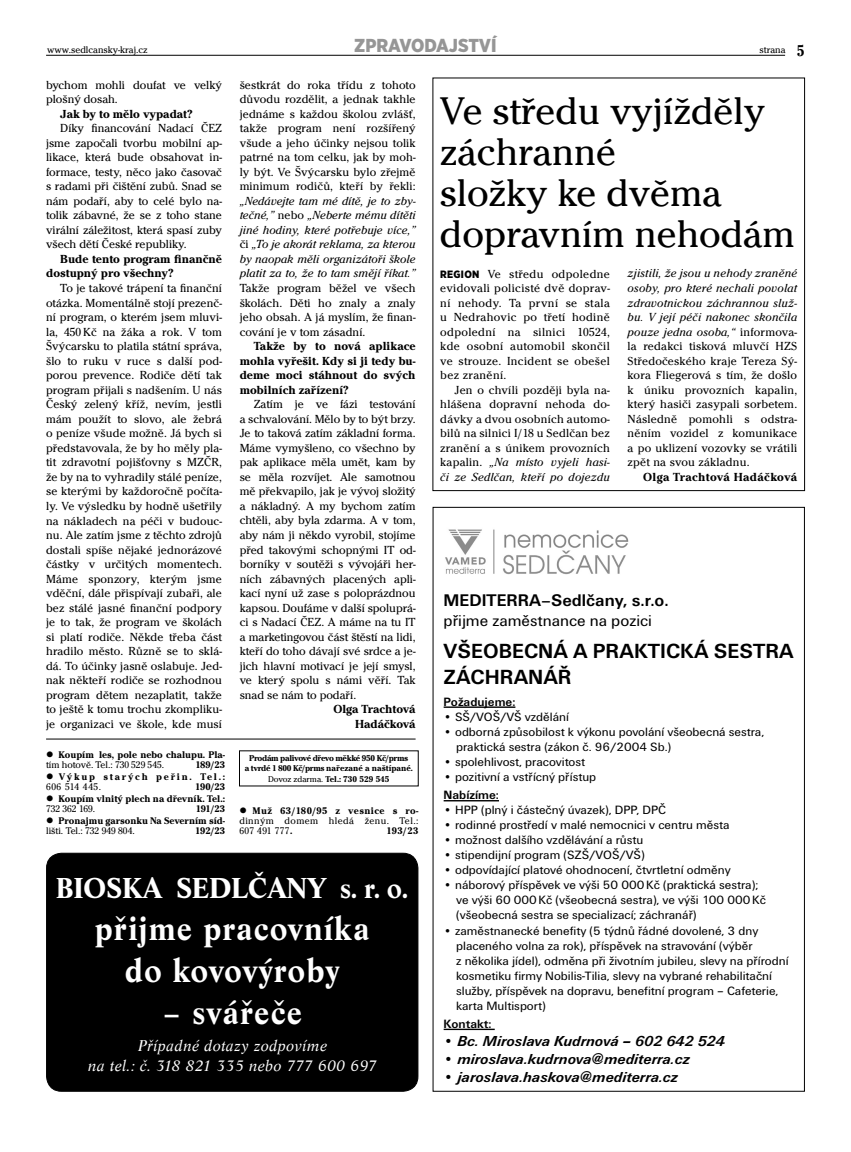
<style>
.page{position:relative;width:851px;height:1152px;background:#fff}
.page>*{position:absolute;margin:0;border:0;box-sizing:border-box;transform-origin:0 0}
.t1{font:40px/41.2px "Cheltenham Itc TOT";color:#000}
.t2{font:700 35px/42px "Life TEE";letter-spacing:.03em;color:#fff;text-align:center}
.t3{font:700 30px "Life TEE";letter-spacing:-.02em;color:#fff}
.t4{font:700 21.25px/25.5px "Unitus TEE";color:#000}
.t5{font:900 condensed 18.75px "Gotham CE";color:#969696}
.t6{font:700 17.5px "Unitus TEE";color:#000}
.t7{font:italic 16.25px/19.5px "Life TEE";letter-spacing:.03em;color:#fff;text-align:center}
.t8{font:16.25px "Unitus TEE";color:#000}
.t9{font:italic 700 15px "Unitus TEE";color:#000}
.t10{font:12.5px/15px "Unitus TEE";color:#000}
.t11{font:700 12.5px "Unitus TEE";color:#000}
.t12{font:12.12px/14.5px "Cheltenham Itc TOT";letter-spacing:.01em;color:#000;text-align:justify}
.t13{font:italic 12.12px/14.5px "Cheltenham Itc TOT";letter-spacing:.01em;color:#000;text-align:justify}
.t14{font:700 12.12px/14.5px "Cheltenham Itc TOT";color:#000}
.t15{font:700 12.12px "Cheltenham Itc TOT";letter-spacing:.03em;color:#000}
.t16{font:700 10px/10px "Cheltenham Itc TOT";color:#000}
.t17{font:10px/10px "Cheltenham Itc TOT";letter-spacing:.015em;color:#000;text-align:justify}
.t18{font:700 10px/10px "Cheltenham Itc TOT";letter-spacing:.175em;color:#000}
.t19{font:700 8.75px/10.2px "Cheltenham Itc TOT";letter-spacing:-.04em;color:#000;text-align:center}
.s1{font-weight:700;font-stretch:condensed;font-size:16.25px}
.s2{font-weight:400}
.s3{font-style:normal}
.s4{font-weight:700}
.s5{font-family:"Gotham CE";font-weight:900;font-stretch:condensed;font-size:10.62px}
.s6{font-style:italic}
</style>
<div class="page">
<hr style="left:46px;top:55px;width:739px;height:1px;background:#000">
<div style="left:47px;top:853px;width:371px;height:238px;background:#000;border-radius:15px"></div>
<div style="left:46px;top:852px;width:372px;height:239px;border:1px solid #000;border-radius:15px"></div>
<hr style="left:443px;top:706px;width:72px;height:2px;background:#000">
<hr style="left:443px;top:800px;width:56px;height:1px;background:#000">
<hr style="left:443px;top:1028px;width:51px;height:2px;background:#000">
<img style="left:445px;top:529px;width:184px;height:46px">
<hr style="left:46px;top:739px;width:369px;height:1px;background:#000">
<p class="t17" style="left:47px;top:46px;width:102px">www.sedlcansky-kraj.cz</p>
<h3 class="t5" style="left:354px;top:39px;width:144px">ZPRAVODAJSTVÍ</h3>
<p class="t17" style="left:759px;top:46px;width:47px">strana <span class="s1">5</span></p>
<p class="t12" style="left:46px;top:78px;width:177px">bychom mohli doufat ve velký plošný dosah.</p>
<p class="t14" style="left:60px;top:107px;width:134px">Jak by to mělo vypadat?</p>
<p class="t12" style="left:46px;top:122px;width:177px;text-indent:14px">Díky financování Nadací ČEZ jsme započali tvorbu mobilní ap&shy;likace, která bude obsahovat in&shy;formace, testy, něco jako časovač s radami při čištění zubů. Snad se nám podaří, aby to celé bylo na&shy;tolik zábavné, že se z toho stane virální záležitost, která spasí zuby všech dětí České republiky.</p>
<p class="t14" style="left:46px;top:253px;width:177px;text-indent:14px">Bude tento program finančně dostupný pro všechny?</p>
<p class="t12" style="left:46px;top:282px;width:177px;text-indent:14px">To je takové trápení ta finanční otázka. Momentálně stojí prezenč&shy;ní program, o kterém jsem mluvi&shy;la, 450 Kč na žáka a rok. V tom Švýcarsku to platila státní správa, šlo to ruku v ruce s další pod&shy;porou prevence. Rodiče dětí tak program přijali s nadšením. U nás Český zelený kříž, nevím, jestli mám použít to slovo, ale žebrá o peníze všude možně. Já bych si představovala, že by ho měly pla&shy;tit zdravotní pojišťovny s MZČR, že by na to vyhradily stálé peníze, se kterými by každoročně počíta&shy;ly. Ve výsledku by hodně ušetřily na nákladech na péči v budouc&shy;nu. Ale zatím jsme z těchto zdrojů dostali spíše nějaké jednorázové částky v určitých momentech.<br>Máme sponzory, kterým jsme vděční, dále přispívají zubaři, ale bez stálé jasné finanční podpory je to tak, že program ve školách si platí rodiče. Někde třeba část hradilo město. Různě se to sklá&shy;dá. To účinky jasně oslabuje. Jed&shy;nak někteří rodiče se rozhodnou program dětem nezaplatit, takže to ještě k tomu trochu zkompliku&shy;je organizaci ve škole, kde musí</p>
<p class="t16" style="left:46px;top:751px;width:180px">● Koupím les, pole nebo chalupu. Pla&shy;<span class="s2">tím hotově. Tel.: 730 529 545.</span></p>
<p class="t16" style="left:195px;top:761px;width:31px">189/23</p>
<p class="t18" style="left:46px;top:772px;width:180px">● Výkup starých peřin. Tel.:<br><span class="s2">606 514 445.</span></p>
<p class="t16" style="left:195px;top:782px;width:31px">190/23</p>
<p class="t16" style="left:46px;top:794px;width:180px">● Koupím vlnitý plech na dřevník. Tel.:<br><span class="s2">732 362 169.</span></p>
<p class="t16" style="left:196px;top:804px;width:31px">191/23</p>
<p class="t16" style="left:46px;top:816px;width:180px">● Pronajmu garsonku Na Severním síd&shy;<span class="s2">lišti. Tel.: 732 949 804.</span></p>
<p class="t16" style="left:195px;top:826px;width:31px">192/23</p>
<p class="t12" style="left:240px;top:78px;width:177px">šestkrát do roka třídu z tohoto důvodu rozdělit, a jednak takhle jednáme s každou školou zvlášť, takže program není rozšířený všude a jeho účinky nejsou tolik patrné na tom celku, jak by moh&shy;ly být. Ve Švýcarsku bylo zřejmě minimum rodičů, kteří by řekli:</p>
<p class="t13" style="left:240px;top:195px;width:178px">„Nedávejte tam mé dítě, je to zby&shy;tečné,” <span class="s3">nebo</span> „Neberte mému dítěti jiné hodiny, které potřebuje více,” <span class="s3">či</span> „To je akorát reklama, za kterou by naopak měli organizátoři škole platit za to, že to tam smějí říkat.”</p>
<p class="t12" style="left:240px;top:282px;width:177px">Takže program běžel ve všech školách. Děti ho znaly a znaly jeho obsah. A já myslím, že finan&shy;cování je v tom zásadní.</p>
<p class="t14" style="left:240px;top:340px;width:177px;text-align:justify;text-indent:14px">Takže by to nová aplikace mohla vyřešit. Kdy si ji tedy bu&shy;deme moci stáhnout do svých mobilních zařízení?</p>
<p class="t12" style="left:240px;top:398px;width:177px;text-indent:14px">Zatím je ve fázi testování a schvalování. Mělo by to být brzy.<br>Je to taková zatím základní forma.<br>Máme vymyšleno, co všechno by pak aplikace měla umět, kam by se měla rozvíjet. Ale samotnou mě překvapilo, jak je vývoj složitý a nákladný. A my bychom zatím chtěli, aby byla zdarma. A v tom, aby nám ji někdo vyrobil, stojíme před takovými schopnými IT od&shy;borníky v soutěži s vývojáři her&shy;ních zábavných placených apli&shy;kací nyní už zase s poloprázdnou kapsou. Doufáme v další spoluprá&shy;ci s Nadací ČEZ. A máme na tu IT a marketingovou část štěstí na lidi, kteří do toho dávají své srdce a je&shy;jich hlavní motivací je její smysl, ve který spolu s námi věří. Tak snad se nám to podaří.</p>
<p class="t14" style="left:333px;top:703px;width:84px;text-align:right">Olga Trachtová<br>Hadáčková</p>
<p class="t19" style="left:245px;top:754px;width:170px">Prodám palivové dřevo měkké 950 Kč/prms<br>a tvrdé 1 800 Kč/prms nařezané a naštípané.<br><span class="s2">Dovoz zdarma.</span> Tel.: 730 529 545</p>
<p class="t17" style="left:239px;top:806px;width:180px">● <span class="s4">Muž 63/180/95 z vesnice s ro&shy;</span>dinným domem hledá ženu. Tel.:<br>607 491 777<span class="s4">.</span></p>
<p class="t16" style="left:386px;top:826px;width:33px">193/23</p>
<h3 class="t3" style="left:56px;top:877px;width:354px">BIOSKA SEDLČANY s. r. o.</h3>
<h2 class="t2" style="left:95px;top:910px;width:276px">přijme pracovníka do kovovýroby</h2>
<h2 class="t2" style="left:162px;top:994px;width:142px">– svářeče</h2>
<h3 class="t7" style="left:88px;top:1037px;width:290px">Případné dotazy zodpovíme<br>na tel.: č. 318 821 335 nebo 777 600 697</h3>
<h1 class="t1" style="left:440px;top:93px;width:356px">Ve středu vyjížděly záchranné<br>složky ke dvěma dopravním nehodám</h1>
<p class="t12" style="left:440px;top:267px;width:171px"><span class="s5">REGION</span> Ve středu odpoledne evidovali policisté dvě doprav&shy;ní nehody. Ta první se stala u Nedrahovic po třetí hodině odpolední na silnici 10524, kde osobní automobil skončil ve strouze. Incident se obešel bez zranění.</p>
<p class="t12" style="left:440px;top:383px;width:171px;text-indent:14px">Jen o chvíli později byla na&shy;hlášena dopravní nehoda do&shy;dávky a dvou osobních automo&shy;bilů na silnici I/18 u Sedlčan bez zranění a s únikem provozních kapalin. <span class="s6">„Na místo vyjeli hasi&shy;či ze Sedlčan, kteří po dojezdu</span></p>
<p class="t12" style="left:627px;top:267px;width:171px"><span class="s6">zjistili, že jsou u nehody zraněné osoby, pro které nechali povolat zdravotnickou záchrannou služ&shy;bu. V její péči nakonec skončila pouze jedna osoba,“</span> informova&shy;la redakci tisková mluvčí HZS Středočeského kraje Tereza Sý&shy;kora Fliegerová s tím, že došlo k úniku provozních kapalin, který hasiči zasypali sorbetem.<br>Následně pomohli s odstra&shy;něním vozidel z komunikace a po uklizení vozovky se vrátili zpět na svou základnu.</p>
<p class="t15" style="left:643px;top:472px;width:155px">Olga Trachtová Hadáčková</p>
<h3 class="t6" style="left:443px;top:594px;width:226px">MEDITERRA–Sedlčany, s.r.o.</h3>
<h3 class="t8" style="left:443px;top:614px;width:210px">přijme zaměstnance na pozici</h3>
<h3 class="t4" style="left:443px;top:640px;width:351px">VŠEOBECNÁ A PRAKTICKÁ SESTRA<br>ZÁCHRANÁŘ</h3>
<p class="t11" style="left:443px;top:697px;width:73px">Požadujeme:</p>
<p class="t10" style="left:443px;top:710px;width:127px">• SŠ/VOŠ/VŠ vzdělání</p>
<p class="t10" style="left:456px;top:725px;width:309px;text-indent:-12px">• odborná způsobilost k výkonu povolání všeobecná sestra, praktická sestra (zákon č. 96/2004 Sb.)</p>
<p class="t10" style="left:443px;top:755px;width:143px">• spolehlivost, pracovitost</p>
<p class="t10" style="left:443px;top:770px;width:154px">• pozitivní a vstřícný přístup</p>
<p class="t11" style="left:443px;top:791px;width:57px">Nabízíme:</p>
<p class="t10" style="left:443px;top:803px;width:224px">• HPP (plný i částečný úvazek), DPP, DPČ</p>
<p class="t10" style="left:443px;top:818px;width:287px">• rodinné prostředí v malé nemocnici v centru města</p>
<p class="t10" style="left:443px;top:833px;width:201px">• možnost dalšího vzdělávání a růstu</p>
<p class="t10" style="left:443px;top:848px;width:202px">• stipendijní program (SZŠ/VOŠ/VŠ)</p>
<p class="t10" style="left:443px;top:863px;width:288px">• odpovídající platové ohodnocení, čtvrtletní odměny</p>
<p class="t10" style="left:456px;top:878px;width:311px;text-indent:-12px">• náborový příspěvek ve výši 50 000 Kč (praktická sestra); ve výši 60 000 Kč (všeobecná sestra), ve výši 100 000 Kč (všeobecná sestra se specializací; záchranář)</p>
<p class="t10" style="left:456px;top:923px;width:334px;text-indent:-12px">• zaměstnanecké benefity (5 týdnů řádné dovolené, 3 dny placeného volna za rok), příspěvek na stravování (výběr<br>z několika jídel), odměna při životním jubileu, slevy na přírodní kosmetiku firmy Nobilis-Tilia, slevy na vybrané rehabilitační služby, příspěvek na dopravu, benefitní program – Cafeterie, karta Multisport)</p>
<p class="t11" style="left:443px;top:1019px;width:49px">Kontakt:</p>
<p class="t9" style="left:443px;top:1035px;width:283px">• Bc. Miroslava Kudrnová – 602 642 524</p>
<p class="t9" style="left:443px;top:1053px;width:248px">• miroslava.kudrnova@mediterra.cz</p>
<p class="t9" style="left:443px;top:1071px;width:236px">• jaroslava.haskova@mediterra.cz</p>
</div>
